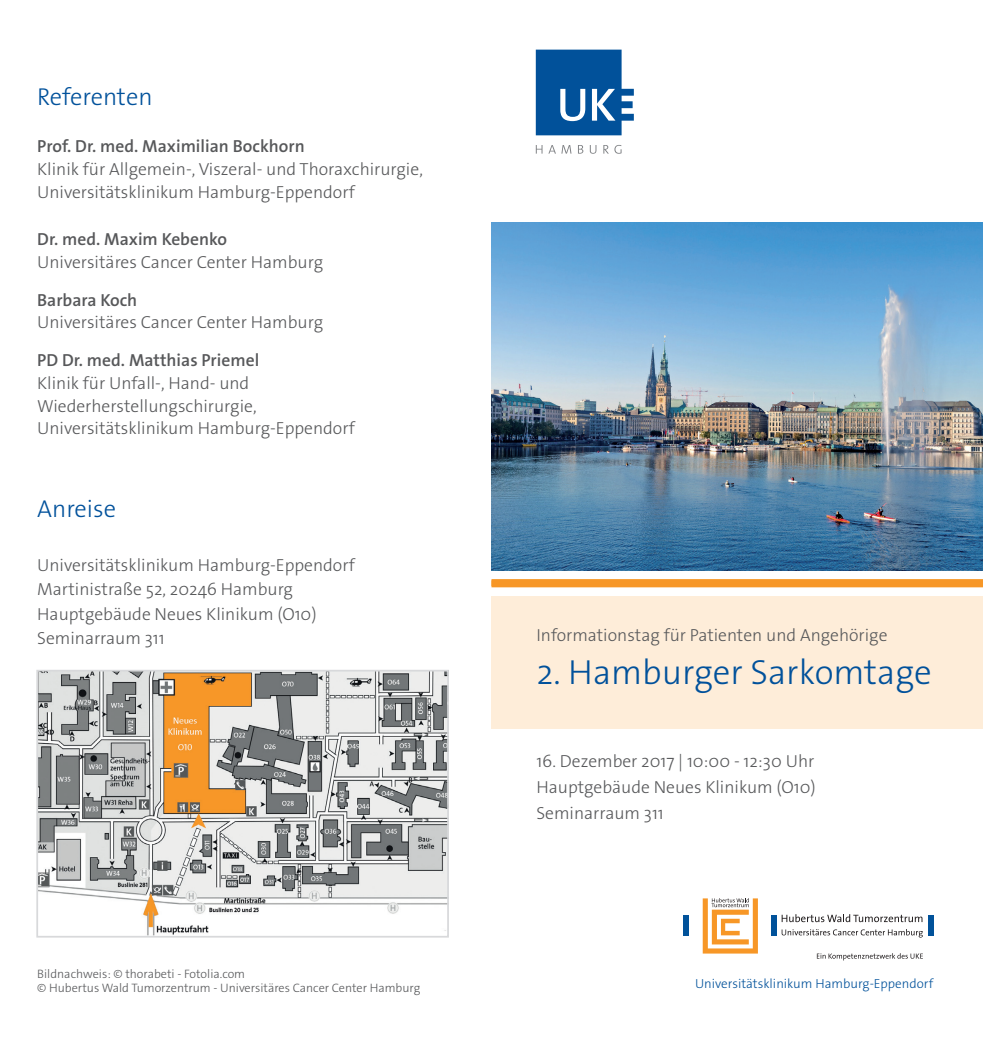
<style>
.page{position:relative;width:983px;height:1042px;background:#fff}
.page>*{position:absolute;margin:0;border:0;box-sizing:border-box;transform-origin:0 0}
.t1{font:300 35px "The Sans Os F";color:#01519b}
.t2{font:300 24.5px "The Sans Os F";color:#01519b}
.t3{font:300 17.5px/24.5px "The Sans Os F";color:#57585a}
.t4{font:600 17.5px "The Sans Os F";color:#57585a}
.t5{font:300 13.12px "The Sans Os F";color:#01519a}
.t6{font:300 12.25px/14px "The Sans Os F";color:#57585a}
</style>
<div class="page">
<svg style="left:702px;top:898px;width:55px;height:55px"></svg>
<svg style="left:781px;top:929px;width:141px;height:8px"></svg>
<svg style="left:781px;top:914px;width:141px;height:8px"></svg>
<div style="left:683px;top:915px;width:5px;height:20px;background:#01529a"></div>
<div style="left:771px;top:915px;width:5px;height:20px;background:#01529a"></div>
<div style="left:927px;top:915px;width:6px;height:20px;background:#01529a"></div>
<svg style="left:816px;top:953px;width:106px;height:7px"></svg>
<div style="left:491px;top:595px;width:491px;height:134px;background:#feedd9"></div>
<svg style="left:535px;top:50px;width:98px;height:85px;background:#2e70ac"></svg>
<svg style="left:535px;top:145px;width:7px;height:9px"></svg>
<svg style="left:548px;top:145px;width:23px;height:9px"></svg>
<svg style="left:578px;top:145px;width:5px;height:9px"></svg>
<svg style="left:589px;top:145px;width:7px;height:9px"></svg>
<svg style="left:603px;top:145px;width:5px;height:9px"></svg>
<svg style="left:614px;top:145px;width:7px;height:9px"></svg>
<img style="left:491px;top:223px;width:491px;height:347px">
<div style="left:491px;top:579px;width:491px;height:7px;background:#f7a23d"></div>
<div style="left:491px;top:580px;width:491px;height:7px;background:#f79727"></div>
<img style="left:39px;top:673px;width:407px;height:261px">
<div style="left:36px;top:670px;width:413px;height:267px;border:2px solid #d8d9db"></div>
<h2 class="t2" style="left:37px;top:81px;width:117px">Referenten</h2>
<p class="t4" style="left:37px;top:135px;width:269px">Prof. Dr. med. Maximilian Bockhorn</p>
<p class="t3" style="left:37px;top:158px;width:387px;line-height:22.8px">Klinik für Allgemein-, Viszeral- und Thoraxchirurgie,<br>Universitätsklinikum Hamburg-Eppendorf</p>
<p class="t4" style="left:37px;top:228px;width:191px">Dr. med. Maxim Kebenko</p>
<p class="t3" style="left:37px;top:250px;width:287px">Universitäres Cancer Center Hamburg</p>
<p class="t4" style="left:37px;top:288px;width:102px">Barbara Koch</p>
<p class="t3" style="left:37px;top:310px;width:287px">Universitäres Cancer Center Hamburg</p>
<p class="t4" style="left:37px;top:349px;width:223px">PD Dr. med. Matthias Priemel</p>
<p class="t3" style="left:37px;top:372px;width:319px;line-height:22.8px">Klinik für Unfall-, Hand- und<br>Wiederherstellungschirurgie,<br>Universitätsklinikum Hamburg-Eppendorf</p>
<h2 class="t2" style="left:37px;top:492px;width:80px">Anreise</h2>
<p class="t3" style="left:37px;top:552px;width:319px">Universitätsklinikum Hamburg-Eppendorf<br>Martinistraße 52, 20246 Hamburg<br>Hauptgebäude Neues Klinikum (O10)<br>Seminarraum 311</p>
<p class="t6" style="left:37px;top:967px;width:384px">Bildnachweis: © thorabeti - Fotolia.com<br>© Hubertus Wald Tumorzentrum - Universitäres Cancer Center Hamburg</p>
<p class="t3" style="left:536px;top:622px;width:352px">Informationstag für Patienten und Angehörige</p>
<h1 class="t1" style="left:536px;top:650px;width:397px">2. Hamburger Sarkomtage</h1>
<p class="t3" style="left:536px;top:748px;width:281px;line-height:25.9px;text-align:justify">16. Dezember 2017 | 10:00 - 12:30 Uhr Hauptgebäude Neues Klinikum (O10)<br>Seminarraum 311</p>
<p class="t5" style="left:694px;top:975px;width:240px">Universitätsklinikum Hamburg-Eppendorf</p>
</div>
